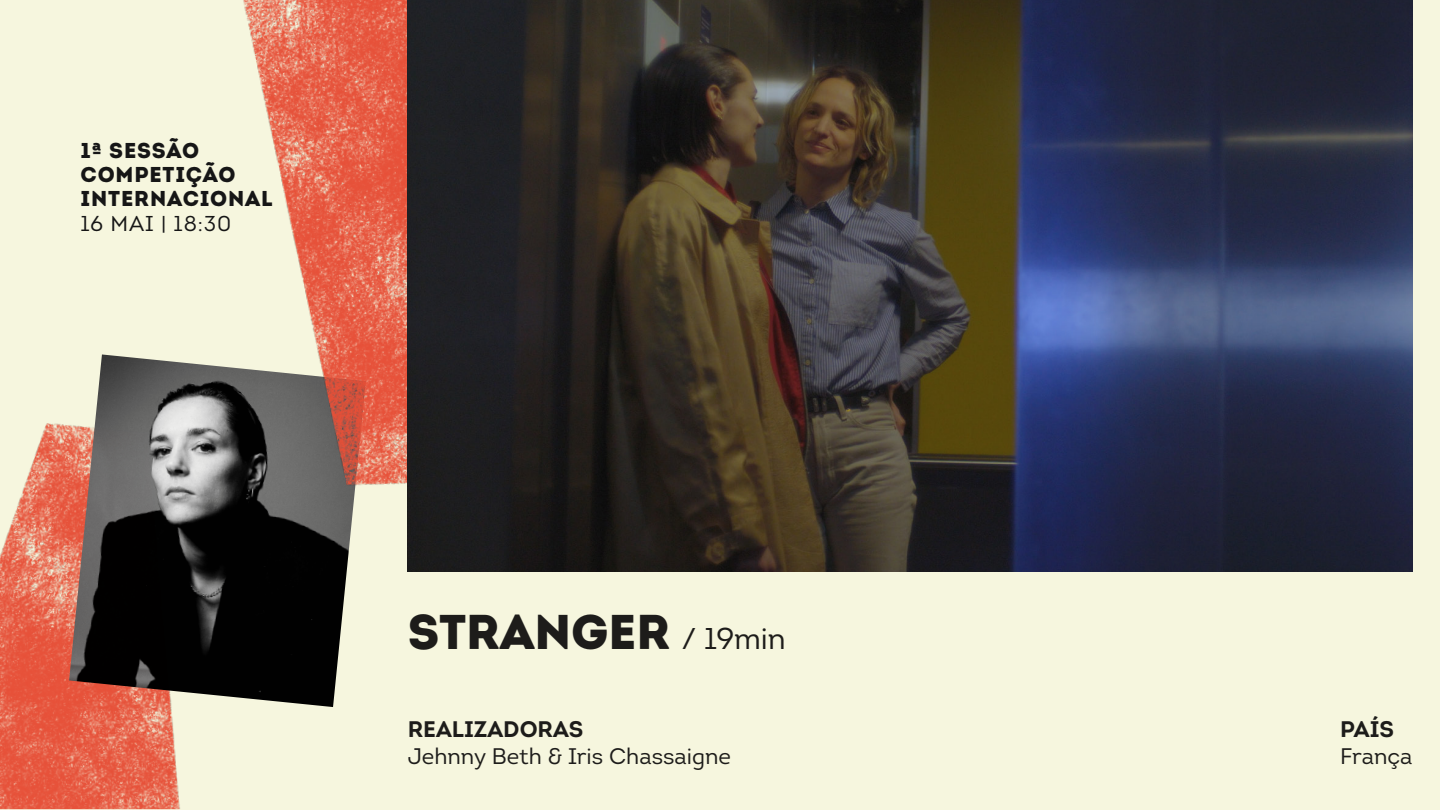
<style>
.page{position:relative;width:1440px;height:810px;background:#f6f6de}
.page>*{position:absolute;margin:0;border:0;box-sizing:border-box;transform-origin:0 0}
.t1{font:900 48.75px "Intro";color:#1d1c1a}
.t2{font:22.5px "Intro";color:#1d1c1a}
.t3{font:700 22.5px "Intro";color:#1d1c1a}
.t4{font:900 21.52px/24px "Intro";letter-spacing:.04em;color:#161616}
.t5{font:21.52px "Intro";letter-spacing:.04em;color:#161616}
.s1{font-weight:400;font-size:30px}
</style>
<div class="page">
<img style="left:0;top:538px;width:180px;height:271px">
<img style="left:69px;top:567px;width:279px;height:140px">
<img style="left:6px;top:0;width:402px;height:567px">
<img style="left:408px;top:0;width:1005px;height:572px">
<p class="t4" style="left:80px;top:138px;width:194px">1ª SESSÃO<br>COMPETIÇÃO<br>INTERNACIONAL</p>
<p class="t5" style="left:80px;top:211px;width:152px">16 MAI | 18:30</p>
<h1 class="t1" style="left:408px;top:600px;width:380px">STRANGER <span class="s1">/ 19min</span></h1>
<p class="t3" style="left:408px;top:715px;width:177px">REALIZADORAS</p>
<p class="t2" style="left:408px;top:742px;width:325px">Jehnny Beth &amp; Iris Chassaigne</p>
<p class="t3" style="left:1340px;top:715px;width:55px">PAÍS</p>
<p class="t2" style="left:1340px;top:742px;width:74px">França</p>
</div>
